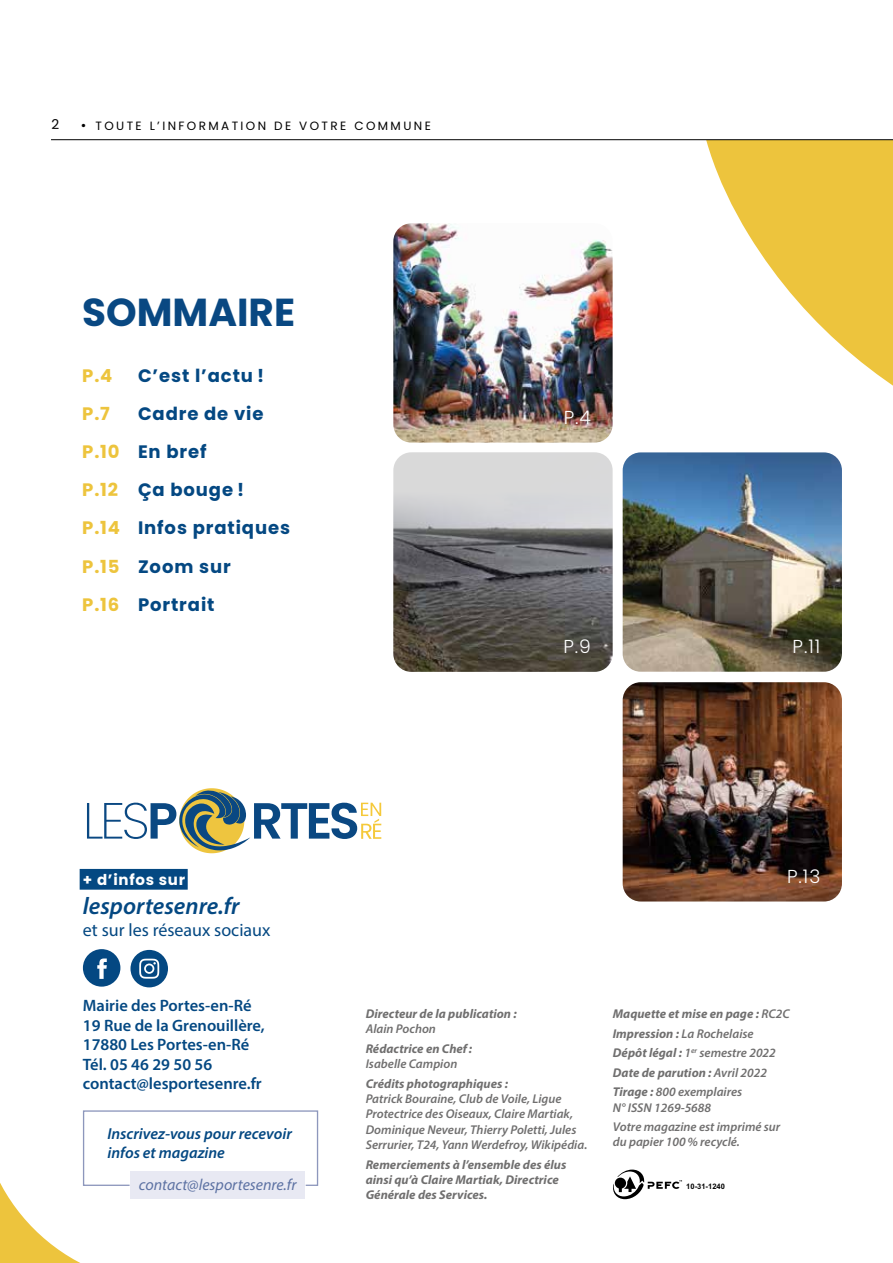
<style>
.page{position:relative;width:893px;height:1263px;background:#fff}
.page>*{position:absolute;margin:0;border:0;box-sizing:border-box;transform-origin:0 0}
.t1{font:700 39px "Poppins";color:#094882}
.t2{font:italic 600 24px "Myriad Pro";color:#044882}
.t3{font:300 18.75px "Poppins";color:#fff}
.t4{font:700 18px/38.1px "Poppins";letter-spacing:.05em;color:#044882}
.t5{font:18px "Myriad Pro";color:#044882}
.t6{font:700 18px "Poppins";color:#edc43d}
.t7{font:600 16.5px/19.5px "Myriad Pro";color:#044882}
.t8{font:italic 600 15.9px/19px "Myriad Pro";color:#044882}
.t9{font:italic 15.9px "Myriad Pro";color:#5d72a3}
.t10{font:700 15px "Poppins";letter-spacing:.05em;color:#fff}
.t11{font:13.5px "Poppins";color:#000}
.t12{font:italic 700 12.75px/19.5px "Myriad Pro";color:#706f6f}
.t13{font:italic 600 12.75px/15.3px "Myriad Pro";color:#706f6f}
.t14{font:12px "Poppins";letter-spacing:.2em;color:#000}
.t15{font:700 7.5px "Arial";color:#000}
.s1{font-size:13.5px}
.s2{color:#edc43d}
.s3{font-weight:600}
</style>
<div class="page">
<svg style="left:693px;top:140px;width:200px;height:246px;fill:#edc43d"></svg>
<div style="left:80px;top:869px;width:108px;height:21px;background:#044882"></div>
<svg style="left:130px;top:950px;width:38px;height:37px"></svg>
<div style="left:146px;top:965px;width:7px;height:7px;background:#044882;border-radius:50%"></div>
<svg style="left:83px;top:949px;width:37px;height:38px"></svg>
<img style="left:393px;top:223px;width:220px;height:220px">
<img style="left:393px;top:453px;width:220px;height:219px">
<img style="left:623px;top:452px;width:219px;height:220px">
<img style="left:623px;top:682px;width:219px;height:219px">
<hr style="left:51px;top:139px;width:842px;height:1px;background:#000">
<svg style="left:613px;top:1169px;width:69px;height:30px"></svg>
<svg style="left:0;top:1110px;width:319px;height:153px"></svg>
<svg style="left:87px;top:788px;width:294px;height:65px"></svg>
<p class="t11" style="left:52px;top:116px;width:9px">2</p>
<p class="t14" style="left:81px;top:119px;width:351px"><span class="s1">•</span> TOUTE L’INFORMATION DE VOTRE COMMUNE</p>
<h1 class="t1" style="left:82px;top:290px;width:214px">SOMMAIRE</h1>
<h3 class="t6" style="left:82px;top:365px;width:32px">P.4</h3>
<h3 class="t4" style="left:138px;top:357px;width:128px">C’est l’actu !</h3>
<h3 class="t6" style="left:82px;top:403px;width:29px">P.7</h3>
<h3 class="t4" style="left:82px;top:395px;width:209px;text-indent:56px">Cadre de vie<br><span class="s2">P.10</span> En bref<br><span class="s2">P.12</span> Ça bouge !<br><span class="s2">P.14</span> Infos pratiques<br><span class="s2">P.15</span> Zoom sur<br><span class="s2">P.16</span> Portrait</h3>
<p class="t10" style="left:83px;top:871px;width:104px">+ d’infos sur</p>
<h2 class="t2" style="left:83px;top:891px;width:158px">lesportesenre.fr</h2>
<h3 class="t5" style="left:83px;top:919px;width:189px">et sur les réseaux sociaux</h3>
<h3 class="t3" style="left:564px;top:407px;width:29px">P.4</h3>
<h3 class="t3" style="left:563px;top:636px;width:29px">P.9</h3>
<h3 class="t3" style="left:793px;top:636px;width:29px">P.11</h3>
<h3 class="t3" style="left:787px;top:866px;width:35px">P.13</h3>
<p class="t7" style="left:83px;top:995px;width:183px">Mairie des Portes-en-Ré<br>19 Rue de la Grenouillère,<br>17880 Les Portes-en-Ré<br>Tél. 05 46 29 50 56 contact@lesportesenre.fr</p>
<p class="t12" style="left:366px;top:1004px;width:153px">Directeur de la publication :</p>
<p class="t13" style="left:366px;top:1021px;width:72px">Alain Pochon</p>
<p class="t12" style="left:366px;top:1038px;width:108px">Rédactrice en Chef:</p>
<p class="t13" style="left:366px;top:1056px;width:93px">Isabelle Campion</p>
<p class="t12" style="left:366px;top:1073px;width:144px">Crédits photographiques :</p>
<p class="t13" style="left:366px;top:1091px;width:223px">Patrick Bouraine, Club de Voile, Ligue Protectrice des Oiseaux, Claire Martiak, Dominique Neveur, Thierry Poletti, Jules Serrurier, T24, Yann Werdefroy, Wikipédia.</p>
<p class="t12" style="left:366px;top:1156px;width:202px;line-height:15.3px">Remerciements à l’ensemble des élus ainsi qu’à Claire Martiak, Directrice<br>Générale des Services.</p>
<p class="t8" style="left:107px;top:1124px;width:186px">Inscrivez-vous pour recevoir infos et magazine</p>
<p class="t9" style="left:139px;top:1175px;width:159px">contact@lesportesenre.fr</p>
<p class="t12" style="left:613px;top:1004px;width:178px">Maquette et mise en page : <span class="s3">RC2C<br></span>Impression : <span class="s3">La Rochelaise<br></span>Dépôt légal : <span class="s3">1</span><sup>er</sup> <span class="s3">semestre 2022<br></span>Date de parution : <span class="s3">Avril 2022<br></span>Tirage : <span class="s3">800 exemplaires</span></p>
<p class="t13" style="left:613px;top:1097px;width:169px;line-height:19.5px">N° ISSN 1269-5688<br>Votre magazine est imprimé sur</p>
<p class="t13" style="left:613px;top:1134px;width:129px">du papier 100% recyclé.</p>
<p class="t15" style="left:686px;top:1181px;width:40px">10-31-1240</p>
</div>
